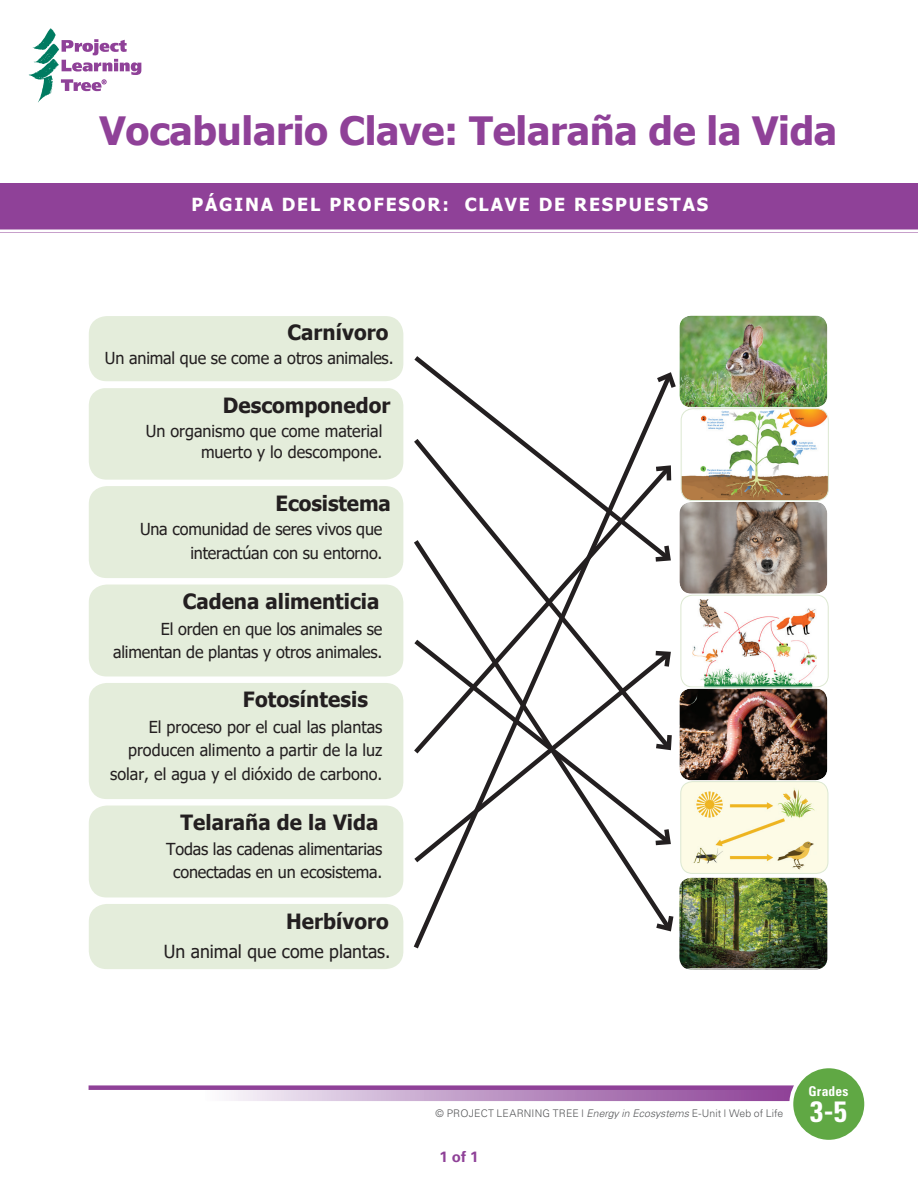
<style>
.page{position:relative;width:918px;height:1188px;background:#fff}
.page>*{position:absolute;margin:0;border:0;box-sizing:border-box;transform-origin:0 0}
.t1{font:700 39px "Tahoma";letter-spacing:-.01em;color:#8f4198}
.t2{font:700 condensed 29.4px "Univers";color:#fff}
.t3{font:700 21px "Tahoma";color:#231f20}
.t4{font:700 18px "Tahoma";letter-spacing:.1em;color:#fff}
.t5{font:18px "Tahoma";color:#231f20}
.t6{font:16.5px/23.4px "Tahoma";color:#231f20;text-align:right}
.t7{font:700 15px "Univers";color:#8f4198}
.t8{font:700 condensed 13.5px "Univers";letter-spacing:.01em;color:#fff}
.t9{font:300 10.5px "Univers";letter-spacing:.015em;color:#57585a}
.s1{font-style:italic}
</style>
<div class="page">
<svg style="left:229px;top:1090px;width:562px;height:11px;background:#bd95c4"></svg>
<div style="left:89px;top:1085px;width:727px;height:5px;background:#8f4198"></div>
<div style="left:89px;top:904px;width:314px;height:65px;background:#e4eddb;border-radius:18px"></div>
<div style="left:89px;top:388px;width:314px;height:92px;background:#e4eddb;border-radius:18px"></div>
<div style="left:89px;top:806px;width:314px;height:91px;background:#e4eddb;border-radius:18px"></div>
<div style="left:89px;top:486px;width:314px;height:92px;background:#e4eddb;border-radius:18px"></div>
<div style="left:89px;top:585px;width:314px;height:91px;background:#e4eddb;border-radius:18px"></div>
<div style="left:89px;top:683px;width:314px;height:116px;background:#e4eddb;border-radius:18px"></div>
<svg style="left:29px;top:28px;width:112px;height:74px"></svg>
<div style="left:791px;top:1066px;width:75px;height:76px;background:#60a844;border-radius:50%"></div>
<div style="left:789px;top:1064px;width:79px;height:80px;border:4px solid #fff;border-radius:50%"></div>
<div style="left:89px;top:316px;width:315px;height:65px;background:#e4eddb"></div>
<img style="left:680px;top:317px;width:146px;height:89px">
<div style="left:678px;top:315px;width:150px;height:93px;border:1px solid #fff;border-radius:12px"></div>
<img style="left:681px;top:410px;width:146px;height:91px">
<div style="left:681px;top:408px;width:148px;height:93px;border:1px solid #dce8d1;border-radius:12px"></div>
<img style="left:680px;top:503px;width:146px;height:90px">
<div style="left:678px;top:501px;width:150px;height:94px;border:1px solid #fff;border-radius:12px"></div>
<img style="left:693px;top:600px;width:123px;height:85px">
<div style="left:680px;top:595px;width:149px;height:92px;border:1px solid #dce8d1;border-radius:12px"></div>
<img style="left:680px;top:689px;width:146px;height:90px">
<div style="left:678px;top:687px;width:150px;height:94px;border:1px solid #fff;border-radius:12px"></div>
<img style="left:682px;top:782px;width:146px;height:91px">
<div style="left:680px;top:781px;width:148px;height:93px;border:1px solid #dce8d1;border-radius:12px"></div>
<img style="left:679px;top:878px;width:148px;height:91px">
<div style="left:678px;top:968px;width:150px;height:94px;border:1px solid #fff;border-radius:12px"></div>
<div style="left:0;top:183px;width:918px;height:49px;background:#8f4198"></div>
<svg style="left:0;top:230px;width:918px;height:3px;background:#ecdfed"></svg>
<svg style="left:413px;top:369px;width:261px;height:580px"></svg>
<svg style="left:652px;top:369px;width:27px;height:24px"></svg>
<h1 class="t1" style="left:100px;top:103px;width:739px">Vocabulario Clave: Telaraña de la Vida</h1>
<p class="t4" style="left:192px;top:192px;width:518px">PÁGINA DEL PROFESOR: CLAVE DE RESPUESTAS</p>
<p class="t3" style="left:287px;top:318px;width:103px">Carnívoro</p>
<p class="t6" style="left:105px;top:347px;width:290px">Un animal que se come a otros animales.</p>
<p class="t3" style="left:223px;top:391px;width:169px">Descomponedor</p>
<p class="t6" style="left:146px;top:422px;width:238px;line-height:21px">Un organismo que come material muerto y lo descompone.</p>
<p class="t3" style="left:276px;top:489px;width:117px">Ecosistema</p>
<p class="t6" style="left:140px;top:518px;width:244px">Una comunidad de seres vivos que interactúan con su entorno.</p>
<p class="t3" style="left:183px;top:587px;width:198px">Cadena alimenticia</p>
<p class="t6" style="left:113px;top:618px;width:271px">El orden en que los animales se alimentan de plantas y otros animales.</p>
<p class="t3" style="left:243px;top:685px;width:126px">Fotosíntesis</p>
<p class="t6" style="left:110px;top:716px;width:274px">El proceso por el cual las plantas producen alimento a partir de la luz solar, el agua y el dióxido de carbono.</p>
<p class="t3" style="left:181px;top:808px;width:199px">Telaraña de la Vida</p>
<p class="t6" style="left:166px;top:838px;width:218px;text-align:center">Todas las cadenas alimentarias conectadas en un ecosistema.</p>
<p class="t3" style="left:286px;top:907px;width:104px">Herbívoro</p>
<p class="t5" style="left:164px;top:939px;width:228px">Un animal que come plantas.</p>
<p class="t9" style="left:436px;top:1107px;width:349px">© PROJECT LEARNING TREE | <span class="s1">Energy in Ecosystems</span> E-Unit | Web of Life</p>
<p class="t7" style="left:439px;top:1147px;width:41px">1 of 1</p>
<p class="t8" style="left:809px;top:1083px;width:41px">Grades</p>
<h2 class="t2" style="left:810px;top:1094px;width:38px">3-5</h2>
</div>
